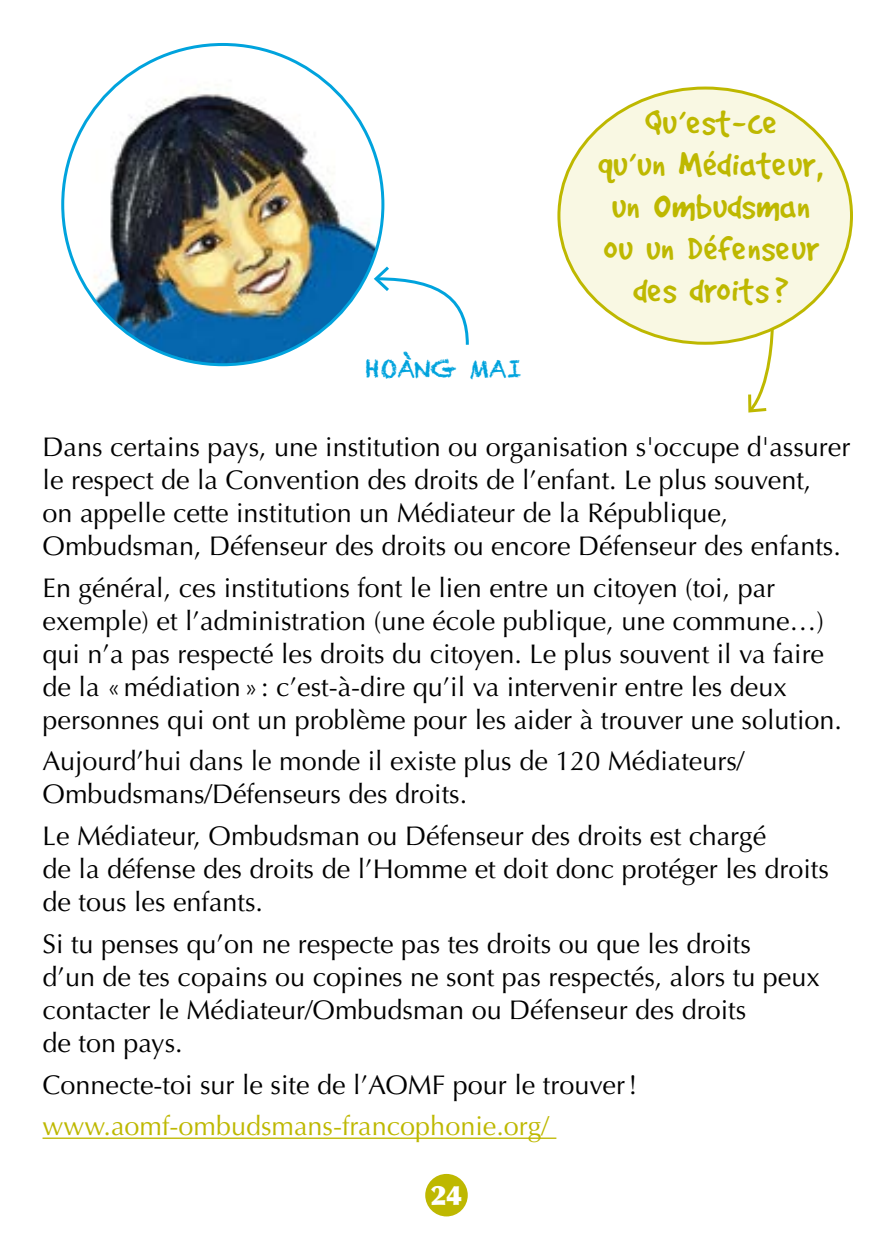
<style>
.page{position:relative;width:893px;height:1259px;background:#fff}
.page>*{position:absolute;margin:0;border:0;box-sizing:border-box;transform-origin:0 0}
.t1{font:39px/42px "Campbell Toddler";color:#beb800;text-align:center}
.t2{font:27px/33px "Optima LT Std";color:#000}
.t3{font:27px "Optima LT Std";color:#beb800}
.t4{font:900 27px "Optima LT Std";color:#fff}
.t5{font:24px "Chalkduster";color:#00a3dd}
.s1{font-size:46.8px}
</style>
<div class="page">
<div style="left:425px;top:1174px;width:43px;height:42px;background:#beb800;border-radius:50%"></div>
<hr style="left:43px;top:1137px;width:513px;height:2px;background:#beb800">
<svg style="left:383px;top:266px;width:86px;height:79px"></svg>
<img style="left:63px;top:46px;width:320px;height:319px">
<div style="left:559px;top:88px;width:292px;height:255px;background:#f9f8e3;border-radius:50%"></div>
<svg style="left:746px;top:326px;width:29px;height:87px"></svg>
<p class="t5" style="left:365px;top:355px;width:158px">HOÀNG MAI</p>
<h1 class="t1" style="left:598px;top:101px;width:228px">Qu’est-ce<br>qu’un Médiateur, un <span class="s1">0</span>mbudsman ou un Défenseur des droits?</h1>
<p class="t2" style="left:43px;top:431px;width:809px">Dans certains pays, une institution ou organisation s'occupe d'assurer le respect de la Convention des droits de l’enfant. Le plus souvent,<br>on appelle cette institution un Médiateur de la République, Ombudsman, Défenseur des droits ou encore Défenseur des enfants.</p>
<p class="t2" style="left:43px;top:571px;width:801px">En général, ces institutions font le lien entre un citoyen (toi, par exemple) et l’administration (une école publique, une commune…) qui n’a pas respecté les droits du citoyen. Le plus souvent il va faire de la «médiation» : c’est-à-dire qu’il va intervenir entre les deux personnes qui ont un problème pour les aider à trouver une solution.</p>
<p class="t2" style="left:43px;top:745px;width:703px">Aujourd’hui dans le monde il existe plus de 120 Médiateurs/<br>Ombudsmans/Défenseurs des droits.</p>
<p class="t2" style="left:43px;top:820px;width:788px">Le Médiateur, Ombudsman ou Défenseur des droits est chargé<br>de la défense des droits de l’Homme et doit donc protéger les droits de tous les enfants.</p>
<p class="t2" style="left:43px;top:927px;width:779px">Si tu penses qu’on ne respecte pas tes droits ou que les droits<br>d’un de tes copains ou copines ne sont pas respectés, alors tu peux contacter le Médiateur/Ombudsman ou Défenseur des droits<br>de ton pays.</p>
<p class="t2" style="left:43px;top:1068px;width:596px">Connecte-toi sur le site de l’AOMF pour le trouver!</p>
<p class="t3" style="left:43px;top:1110px;width:508px">www.aomf-ombudsmans-francophonie.org/</p>
<p class="t4" style="left:431px;top:1179px;width:33px">24</p>
</div>
